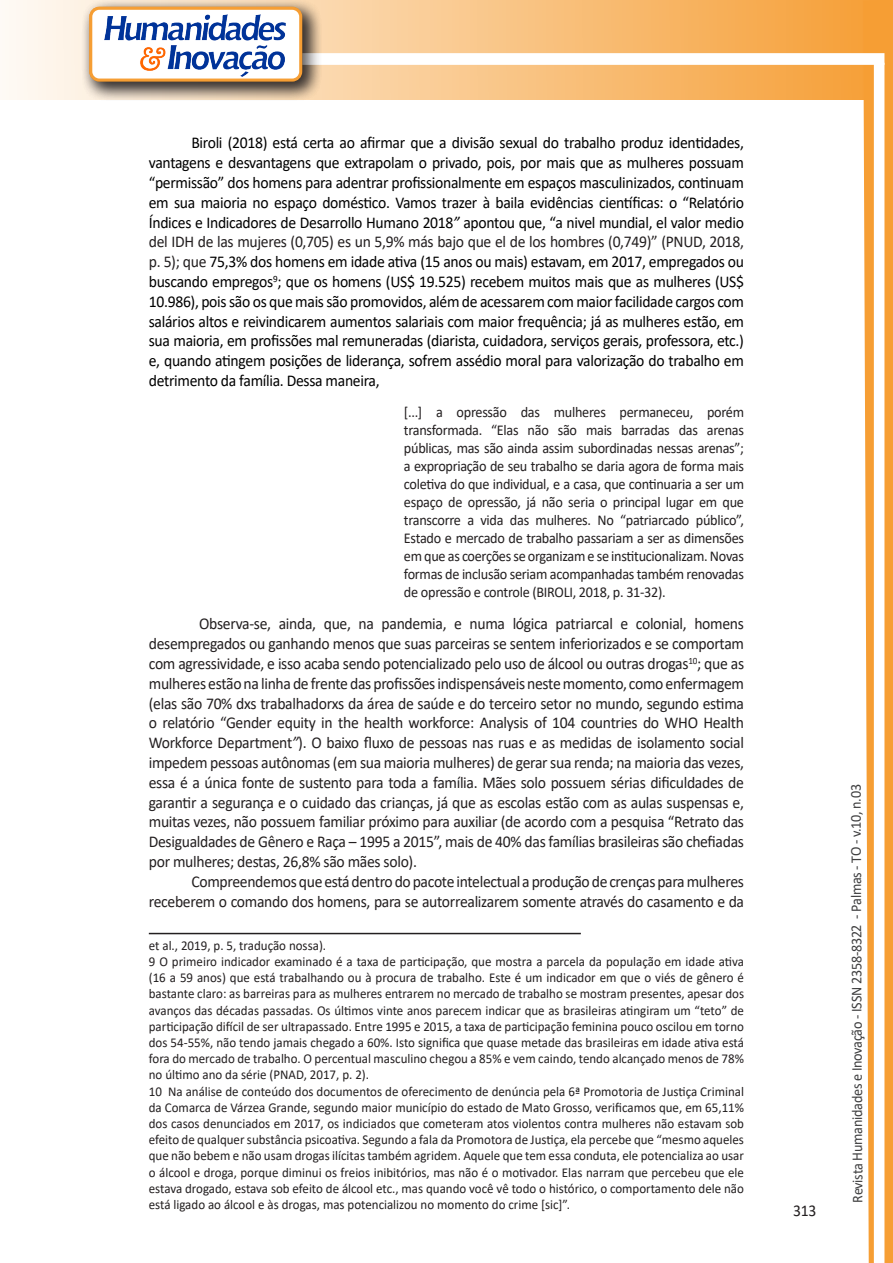
<style>
.page{position:relative;width:893px;height:1263px;background:#fff}
.page>*{position:absolute;margin:0;border:0;box-sizing:border-box;transform-origin:0 0}
.texto{font:16.5px/19.8px "Calibri";letter-spacing:-.02em;color:#231f20;text-align:justify;scale:.95 1}
.texto-2{font:16.5px/19.8px "Calibri";letter-spacing:-.02em;color:#000;text-align:justify;scale:.95 1}
.citacao{font:15px/18px "Calibri";letter-spacing:-.02em;color:#231f20;text-align:justify;scale:.95 1}
.t1{font:15px "Calibri";letter-spacing:-.025em;color:#3e3e3f;scale:.95 1}
.Rodapé{font:13.5px/16.2px "Calibri";color:#231f20;text-align:justify;scale:.96 1}
.s1{font-style:italic}
.s2{color:#231f20}
</style>
<div class="page">
<svg style="left:5px;top:0;width:858px;height:100px;background:#f9c484"></svg>
<div style="left:302px;top:53px;width:582px;height:12px;background:#fff;border:2px solid #fff"></div>
<svg style="left:863px;top:0;width:30px;height:1263px"></svg>
<div style="left:81px;top:0;width:241px;height:102px;background:#231f20;opacity:.75"></div>
<div style="left:91px;top:8px;width:210px;height:72px;background:#fff;border-radius:9px"></div>
<img style="left:104px;top:14px;width:181px;height:62px">
<div style="left:89px;top:7px;width:213px;height:75px;border:3px solid #f69e34;border-radius:9px"></div>
<hr style="left:149px;top:933px;width:432px;height:1px;background:#231f20">
<p class="texto-2" style="left:149px;top:133px;width:628px;text-indent:43px">Biroli (2018) está certa ao afirmar que a divisão sexual do trabalho produz identidades, vantagens e desvantagens que extrapolam o privado, pois, por mais que as mulheres possuam “permissão” dos homens para adentrar profissionalmente em espaços masculinizados, continuam em sua maioria no espaço doméstico. Vamos trazer à baila evidências científicas: o “Relatório Índices e Indicadores de Desarrollo Humano 2018<span class="s1">”</span> apontou que, “a nivel mundial, el valor medio <span class="s2">del IDH de las mujeres (0,705) es un 5,9% más bajo que el de los hombres (0,749)” (PNUD, 2018, p. 5); que</span> 75,3% dos homens em idade ativa (15 anos ou mais) estavam, em 2017, empregados ou buscando empregos<sup>9</sup>; que os homens (US$ 19.525) recebem muitos mais que as mulheres (US$ 10.986), pois são os que mais são promovidos, além de acessarem com maior facilidade cargos com salários altos e reivindicarem aumentos salariais com maior frequência; já as mulheres estão, em sua maioria, em profissões mal remuneradas (diarista, cuidadora, serviços gerais, professora, etc.) e, quando atingem posições de liderança, sofrem assédio moral para valorização do trabalho em detrimento da família. Dessa maneira,</p>
<p class="citacao" style="left:404px;top:402px;width:360px">[...] a opressão das mulheres permaneceu, porém transformada. “Elas não são mais barradas das arenas públicas, mas são ainda assim subordinadas nessas arenas”; a expropriação de seu trabalho se daria agora de forma mais coletiva do que individual, e a casa, que continuaria a ser um espaço de opressão, já não seria o principal lugar em que transcorre a vida das mulheres. No “patriarcado público”, Estado e mercado de trabalho passariam a ser as dimensões em que as coerções se organizam e se institucionalizam. Novas formas de inclusão seriam acompanhadas também renovadas de opressão e controle (BIROLI, 2018, p. 31-32).</p>
<p class="texto" style="left:149px;top:614px;width:628px;text-indent:50px">Observa-se, ainda, que, na pandemia, e numa lógica patriarcal e colonial, homens desempregados ou ganhando menos que suas parceiras se sentem inferiorizados e se comportam com agressividade, e isso acaba sendo potencializado pelo uso de álcool ou outras drogas<sup>10</sup>; que as mulheres estão na linha de frente das profissões indispensáveis neste momento, como enfermagem (elas são 70% dxs trabalhadorxs da área de saúde e do terceiro setor no mundo, segundo estima o relatório “Gender equity in the health workforce: Analysis of 104 countries do WHO Health Workforce Department<span class="s1">”</span>). O baixo fluxo de pessoas nas ruas e as medidas de isolamento social impedem pessoas autônomas (em sua maioria mulheres) de gerar sua renda; na maioria das vezes, essa é a única fonte de sustento para toda a família. Mães solo possuem sérias dificuldades de garantir a segurança e o cuidado das crianças, já que as escolas estão com as aulas suspensas e, muitas vezes, não possuem familiar próximo para auxiliar (de acordo com a pesquisa “Retrato das Desigualdades de Gênero e Raça – 1995 a 2015”, mais de 40% das famílias brasileiras são chefiadas por mulheres; destas, 26,8% são mães solo).</p>
<p class="texto" style="left:149px;top:871px;width:628px;text-align:right">Compreendemos que está dentro do pacote intelectual a produção de crenças para mulheres receberem o comando dos homens, para se autorrealizarem somente através do casamento e da</p>
<p class="Rodapé" style="left:149px;top:937px;width:186px">et al., 2019, p. 5, tradução nossa).</p>
<p class="Rodapé" style="left:149px;top:953px;width:622px">9 O primeiro indicador examinado é a taxa de participação, que mostra a parcela da população em idade ativa (16 a 59 anos) que está trabalhando ou à procura de trabalho. Este é um indicador em que o viés de gênero é bastante claro: as barreiras para as mulheres entrarem no mercado de trabalho se mostram presentes, apesar dos avanços das décadas passadas. Os últimos vinte anos parecem indicar que as brasileiras atingiram um “teto” de participação difícil de ser ultrapassado. Entre 1995 e 2015, a taxa de participação feminina pouco oscilou em torno dos 54-55%, não tendo jamais chegado a 60%. Isto significa que quase metade das brasileiras em idade ativa está fora do mercado de trabalho. O percentual masculino chegou a 85% e vem caindo, tendo alcançado menos de 78% no último ano da série (PNAD, 2017, p. 2).</p>
<p class="Rodapé" style="left:149px;top:1083px;width:621px">10 Na análise de conteúdo dos documentos de oferecimento de denúncia pela 6ª Promotoria de Justiça Criminal da Comarca de Várzea Grande, segundo maior município do estado de Mato Grosso, verificamos que, em 65,11% dos casos denunciados em 2017, os indiciados que cometeram atos violentos contra mulheres não estavam sob efeito de qualquer substância psicoativa. Segundo a fala da Promotora de Justiça, ela percebe que “mesmo aqueles que não bebem e não usam drogas ilícitas também agridem. Aquele que tem essa conduta, ele potencializa ao usar o álcool e droga, porque diminui os freios inibitórios, mas não é o motivador. Elas narram que percebeu que ele estava drogado, estava sob efeito de álcool etc., mas quando você vê todo o histórico, o comportamento dele não está ligado ao álcool e às drogas, mas potencializou no momento do crime [sic]”.</p>
<p class="texto" style="left:793px;top:1200px;width:26px">313</p>
<p class="t1" style="left:846px;top:1203px;width:442px;rotate:-90deg">Revista Humanidades e Inovação - ISSN 2358-8322 - Palmas - TO - v.10, n.03</p>
</div>
